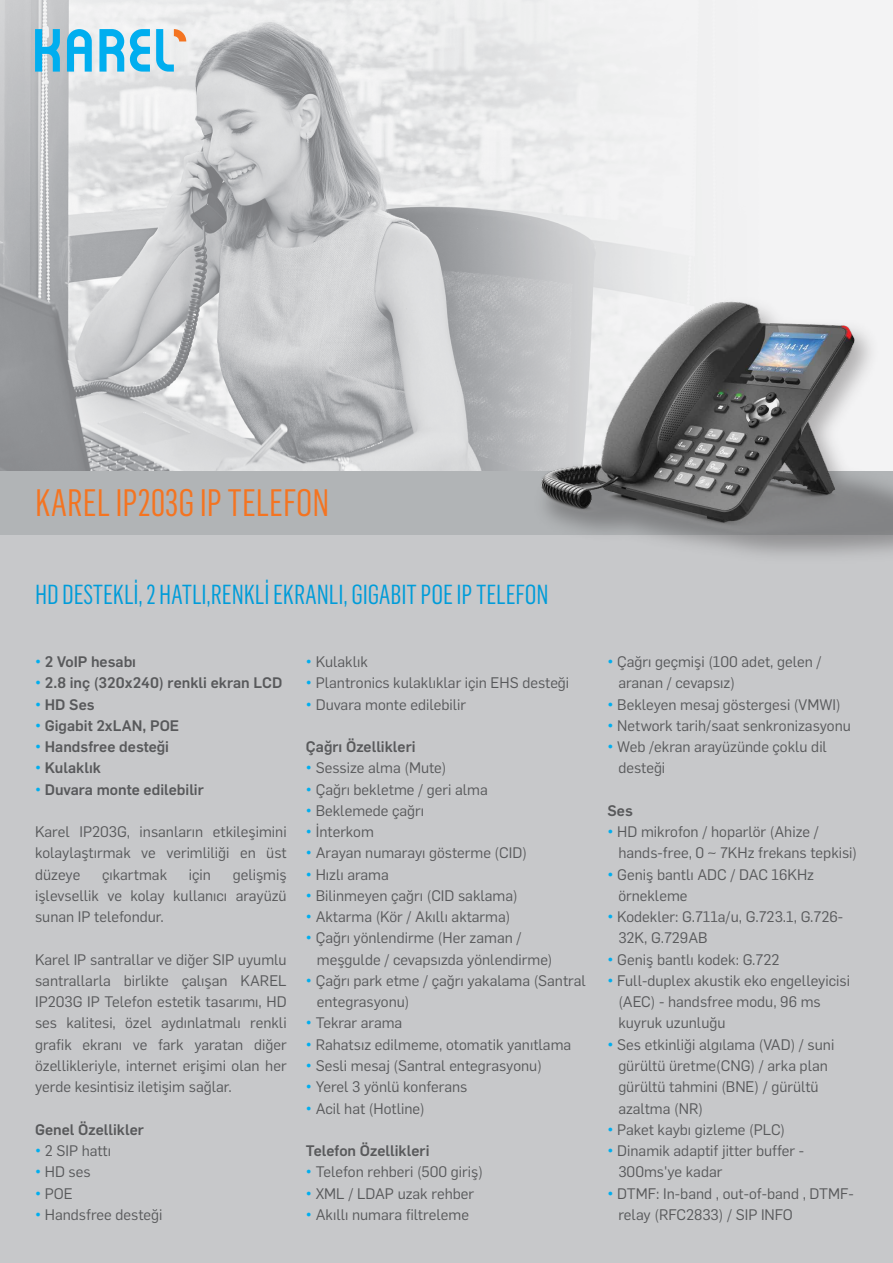
<style>
.page{position:relative;width:893px;height:1263px;background:#fff}
.page>*{position:absolute;margin:0;border:0;box-sizing:border-box;transform-origin:0 0}
.t1{font:37.5px "Flama Condensed";color:#f47421}
.t2{font:27px "Flama Condensed";letter-spacing:-.005em;color:#009cd9}
.t3{font:15px/21.3px "Flama";color:#58595b}
.t4{font:500 15px "Flama";color:#58595b}
.s1{color:#00aeef}
.s2{font-weight:500;color:#00aeef}
</style>
<div class="page">
<div style="left:0;top:416px;width:893px;height:847px;background:#c7c8ca"></div>
<img style="left:0;top:0;width:893px;height:471px">
<div style="left:0;top:471px;width:893px;height:63px;background:#b1b4b6"></div>
<svg style="left:99px;top:29px;width:25px;height:43px"></svg>
<svg style="left:67px;top:29px;width:25px;height:43px"></svg>
<svg style="left:35px;top:29px;width:25px;height:43px"></svg>
<svg style="left:130px;top:29px;width:20px;height:43px"></svg>
<svg style="left:156px;top:29px;width:30px;height:43px"></svg>
<img style="left:503px;top:263px;width:390px;height:292px">
<h1 class="t1" style="left:35px;top:479px;width:296px">KAREL IP203G IP TELEFON</h1>
<h2 class="t2" style="left:35px;top:577px;width:515px">HD DESTEKLİ, 2 HATLI,RENKLİ EKRANLI, GIGABIT POE IP TELEFON</h2>
<p class="t4" style="left:35px;top:651px;width:103px"><span class="s1">•</span> 2 VoIP hesabı</p>
<p class="t4" style="left:35px;top:672px;width:249px"><span class="s1">•</span> 2.8 inç (320x240) renkli ekran LCD</p>
<p class="t4" style="left:35px;top:693px;width:61px"><span class="s1">•</span> HD Ses</p>
<p class="t4" style="left:35px;top:715px;width:146px"><span class="s1">•</span> Gigabit 2xLAN, POE</p>
<p class="t4" style="left:35px;top:736px;width:136px"><span class="s1">•</span> Handsfree desteği</p>
<p class="t4" style="left:35px;top:757px;width:67px"><span class="s1">•</span> Kulaklık</p>
<p class="t4" style="left:35px;top:778px;width:170px"><span class="s1">•</span> Duvara monte edilebilir</p>
<p class="t3" style="left:35px;top:820px;width:253px;text-align:justify">Karel IP203G, insanların etkileşimini kolaylaştırmak ve verimliliği en üst düzeye</p>
<p class="t3" style="left:35px;top:863px;width:253px;text-align:justify;text-indent:198px">gelişmiş işlevsellik ve kolay kullanıcı arayüzü sunan IP telefondur.</p>
<p class="t3" style="left:35px;top:948px;width:253px;text-align:justify">Karel IP santrallar ve diğer SIP uyumlu santrallarla birlikte çalışan KAREL IP203G IP Telefon estetik tasarımı, HD ses kalitesi, özel aydınlatmalı renkli grafik ekranı ve fark yaratan diğer özellikleriyle, internet erişimi olan her yerde kesintisiz iletişim sağlar.</p>
<p class="t4" style="left:35px;top:1118px;width:110px">Genel Özellikler</p>
<p class="t3" style="left:35px;top:1139px;width:78px"><span class="s2">•</span> 2 SIP hattı</p>
<p class="t3" style="left:35px;top:1160px;width:57px"><span class="s2">•</span> HD ses</p>
<p class="t3" style="left:35px;top:1181px;width:39px"><span class="s2">•</span> POE</p>
<p class="t3" style="left:35px;top:1203px;width:129px"><span class="s2">•</span> Handsfree desteği</p>
<p class="t3" style="left:102px;top:863px;width:67px">çıkartmak</p>
<p class="t3" style="left:189px;top:863px;width:24px">için</p>
<p class="t3" style="left:306px;top:650px;width:63px"><span class="s2">•</span> Kulaklık</p>
<p class="t3" style="left:306px;top:671px;width:265px"><span class="s2">•</span> Plantronics kulaklıklar için EHS desteği</p>
<p class="t3" style="left:306px;top:693px;width:162px"><span class="s2">•</span> Duvara monte edilebilir</p>
<p class="t4" style="left:306px;top:736px;width:111px">Çağrı Özellikleri</p>
<p class="t3" style="left:306px;top:756px;width:142px"><span class="s2">•</span> Sessize alma (Mute)</p>
<p class="t3" style="left:306px;top:778px;width:183px"><span class="s2">•</span> Çağrı bekletme / geri alma</p>
<p class="t3" style="left:306px;top:799px;width:120px"><span class="s2">•</span> Beklemede çağrı</p>
<p class="t3" style="left:306px;top:820px;width:69px"><span class="s2">•</span> İnterkom</p>
<p class="t3" style="left:306px;top:841px;width:222px"><span class="s2">•</span> Arayan numarayı gösterme (CID)</p>
<p class="t3" style="left:306px;top:863px;width:84px"><span class="s2">•</span> Hızlı arama</p>
<p class="t3" style="left:306px;top:884px;width:213px"><span class="s2">•</span> Bilinmeyen çağrı (CID saklama)</p>
<p class="t3" style="left:306px;top:905px;width:206px"><span class="s2">•</span> Aktarma (Kör / Akıllı aktarma)</p>
<p class="t3" style="left:317px;top:926px;width:237px;text-indent:-11px"><span class="s2">•</span> Çağrı yönlendirme (Her zaman / meşgulde / cevapsızda yönlendirme)</p>
<p class="t3" style="left:317px;top:969px;width:270px;text-indent:-11px"><span class="s2">•</span> Çağrı park etme / çağrı yakalama (Santral entegrasyonu)</p>
<p class="t3" style="left:306px;top:1011px;width:98px"><span class="s2">•</span> Tekrar arama</p>
<p class="t3" style="left:306px;top:1033px;width:267px"><span class="s2">•</span> Rahatsız edilmeme, otomatik yanıtlama</p>
<p class="t3" style="left:306px;top:1054px;width:237px"><span class="s2">•</span> Sesli mesaj (Santral entegrasyonu)</p>
<p class="t3" style="left:306px;top:1075px;width:163px"><span class="s2">•</span> Yerel 3 yönlü konferans</p>
<p class="t3" style="left:306px;top:1096px;width:120px"><span class="s2">•</span> Acil hat (Hotline)</p>
<p class="t4" style="left:306px;top:1140px;width:125px">Telefon Özellikleri</p>
<p class="t3" style="left:306px;top:1160px;width:179px"><span class="s2">•</span> Telefon rehberi (500 giriş)</p>
<p class="t3" style="left:306px;top:1181px;width:170px"><span class="s2">•</span> XML / LDAP uzak rehber</p>
<p class="t3" style="left:306px;top:1203px;width:165px"><span class="s2">•</span> Akıllı numara filtreleme</p>
<p class="t3" style="left:618px;top:650px;width:205px;text-indent:-11px"><span class="s2">•</span> Çağrı geçmişi (100 adet, gelen / aranan / cevapsız)</p>
<p class="t3" style="left:607px;top:693px;width:235px"><span class="s2">•</span> Bekleyen mesaj göstergesi (VMWI)</p>
<p class="t3" style="left:607px;top:714px;width:245px"><span class="s2">•</span> Network tarih/saat senkronizasyonu</p>
<p class="t3" style="left:618px;top:735px;width:210px;text-indent:-11px"><span class="s2">•</span> Web /ekran arayüzünde çoklu dil desteği</p>
<p class="t4" style="left:607px;top:800px;width:27px">Ses</p>
<p class="t3" style="left:618px;top:820px;width:240px;text-indent:-11px"><span class="s2">•</span> HD mikrofon / hoparlör (Ahize / hands-free, 0 ~ 7KHz frekans tepkisi)</p>
<p class="t3" style="left:618px;top:863px;width:197px;text-indent:-11px"><span class="s2">•</span> Geniş bantlı ADC / DAC 16KHz örnekleme</p>
<p class="t3" style="left:618px;top:905px;width:226px;text-indent:-11px"><span class="s2">•</span> Kodekler: G.711a/u, G.723.1, G.726-<br>32K, G.729AB</p>
<p class="t3" style="left:607px;top:948px;width:174px"><span class="s2">•</span> Geniş bantlı kodek: G.722</p>
<p class="t3" style="left:618px;top:969px;width:233px;text-indent:-11px"><span class="s2">•</span> Full-duplex akustik eko engelleyicisi (AEC) - handsfree modu, 96 ms kuyruk uzunluğu</p>
<p class="t3" style="left:618px;top:1033px;width:217px;text-indent:-11px"><span class="s2">•</span> Ses etkinliği algılama (VAD) / suni gürültü üretme(CNG) / arka plan gürültü tahmini (BNE) / gürültü azaltma (NR)</p>
<p class="t3" style="left:607px;top:1118px;width:179px"><span class="s2">•</span> Paket kaybı gizleme (PLC)</p>
<p class="t3" style="left:618px;top:1139px;width:187px;text-indent:-11px"><span class="s2">•</span> Dinamik adaptif jitter buffer -<br>300ms'ye kadar</p>
<p class="t3" style="left:618px;top:1181px;width:237px;text-indent:-11px"><span class="s2">•</span> DTMF: In-band , out-of-band , DTMF&shy;relay (RFC2833) / SIP INFO</p>
</div>
